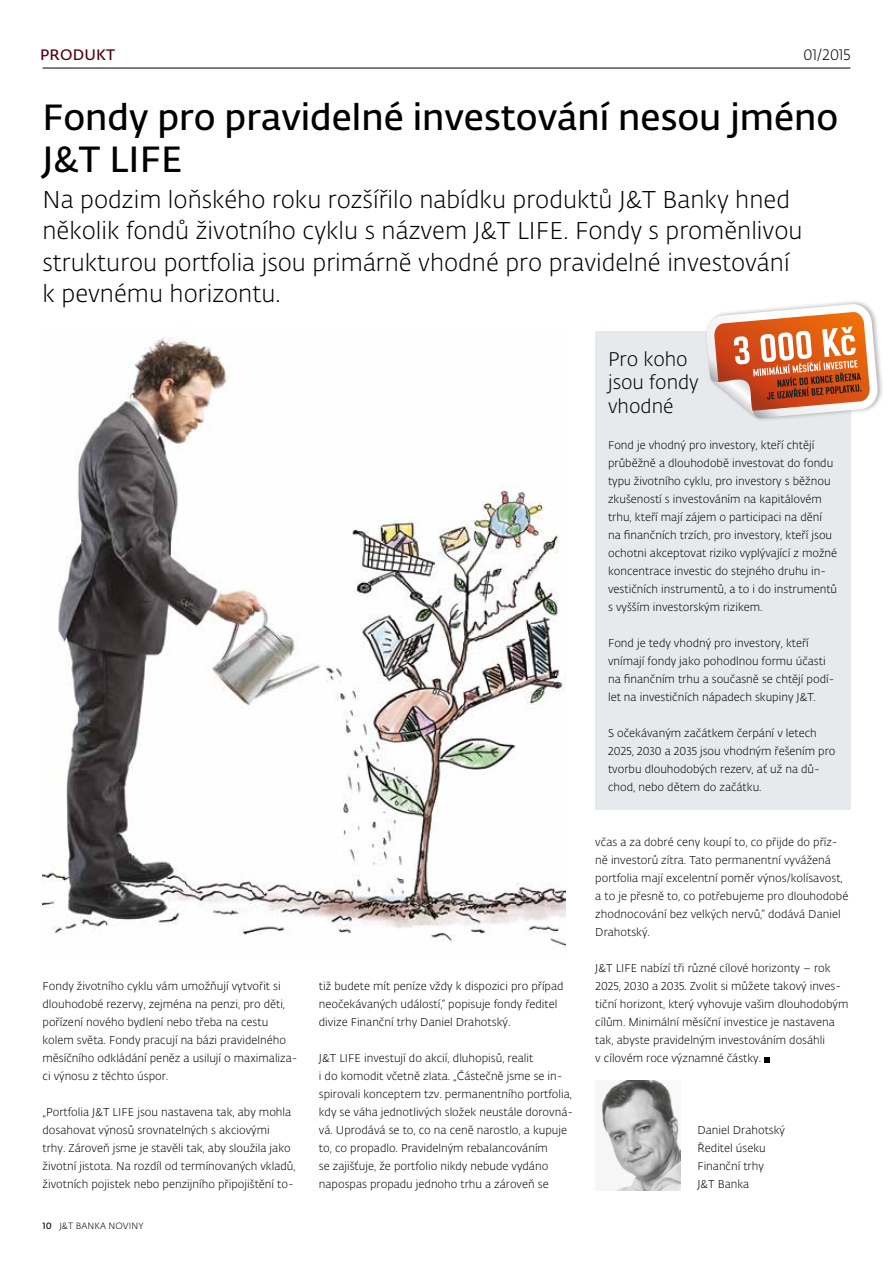
<style>
.page{position:relative;width:893px;height:1263px;background:#fff}
.page>*{position:absolute;margin:0;border:0;box-sizing:border-box;transform-origin:0 0}
.t1{font:600 36px/42px "Fedra Sans Alt Pro";color:#000}
.t2{font:300 24px/31.5px "Fedra Sans Alt Pro";color:#000}
.t3{font:300 19.5px/23.4px "Fedra Sans Alt Pro";color:#000}
.t4{font:600 15px "Fedra Sans Alt Pro";letter-spacing:.01em;color:#510210}
.t5{font:300 15px "Fedra Sans Alt Pro";letter-spacing:.01em;color:#000}
.t6{font:300 11.25px/18px "Fedra Sans Alt Pro";color:#000}
.t7{font:300 9px "Fedra Sans Alt Pro";letter-spacing:.01em;color:#000}
.s1{font-weight:600}
</style>
<div class="page">
<hr style="left:43px;top:68px;width:807px;height:1px;background:#000">
<svg style="left:764px;top:1057px;width:5px;height:5px"></svg>
<img style="left:43px;top:337px;width:522px;height:610px">
<div style="left:595px;top:331px;width:255px;height:479px;background:#e6eaec"></div>
<img style="left:601px;top:1080px;width:79px;height:111px">
<div style="left:704px;top:299px;width:180px;height:124px;background:#000;opacity:.3"></div>
<svg style="left:706px;top:304px;width:172px;height:114px"></svg>
<h3 class="t4" style="left:40px;top:44px;width:77px">PRODUKT</h3>
<h3 class="t5" style="left:804px;top:44px;width:48px">01/2015</h3>
<h1 class="t1" style="left:43px;top:95px;width:797px">Fondy pro pravidelné investování nesou jméno<br>J&amp;T LIFE</h1>
<h2 class="t2" style="left:43px;top:183px;width:761px">Na podzim loňského roku rozšířilo nabídku produktů J&amp;T Banky hned několik fondů životního cyklu s názvem J&amp;T LIFE. Fondy s proměnlivou strukturou portfolia jsou primárně vhodné pro pravidelné investování k pevnému horizontu.</h2>
<p class="t6" style="left:43px;top:977px;width:257px">Fondy životního cyklu vám umožňují vytvořit si dlouhodobé rezervy, zejména na penzi, pro děti, pořízení nového bydlení nebo třeba na cestu kolem světa. Fondy pracují na bázi pravidelného měsíčního odkládání peněz a usilují o maximaliza&shy;ci výnosu z těchto úspor.</p>
<p class="t6" style="left:43px;top:1103px;width:255px">„Portfolia J&amp;T LIFE jsou nastavena tak, aby mohla dosahovat výnosů srovnatelných s akciovými<br>trhy. Zároveň jsme je stavěli tak, aby sloužila jako životní jistota. Na rozdíl od termínovaných vkladů, životních pojistek nebo penzijního připojištění to-</p>
<p class="t7" style="left:43px;top:1220px;width:103px"><span class="s1">10</span> J&amp;T BANKA NOVINY</p>
<p class="t6" style="left:319px;top:977px;width:246px">tiž budete mít peníze vždy k dispozici pro případ neočekávaných událostí,“ popisuje fondy ředitel divize Finanční trhy Daniel Drahotský.</p>
<p class="t6" style="left:319px;top:1049px;width:256px">J&amp;T LIFE investují do akcií, dluhopisů, realit<br>i do komodit včetně zlata. „Částečně jsme se in&shy;spirovali konceptem tzv. permanentního portfolia, kdy se váha jednotlivých složek neustále dorovná&shy;vá. Uprodává se to, co na ceně narostlo, a kupuje to, co propadlo. Pravidelným rebalancováním<br>se zajišťuje, že portfolio nikdy nebude vydáno napospas propadu jednoho trhu a zároveň se</p>
<h3 class="t3" style="left:608px;top:347px;width:92px">Pro koho jsou fondy vhodné</h3>
<p class="t6" style="left:608px;top:436px;width:231px">Fond je vhodný pro investory, kteří chtějí průběžně a dlouhodobě investovat do fondu typu životního cyklu, pro investory s běžnou zkušeností s investováním na kapitálovém trhu, kteří mají zájem o participaci na dění na finančních trzích, pro investory, kteří jsou ochotni akceptovat riziko vyplývající z možné koncentrace investic do stejného druhu in&shy;vestičních instrumentů, a to i do instrumentů s vyšším investorským rizikem.</p>
<p class="t6" style="left:608px;top:634px;width:228px">Fond je tedy vhodný pro investory, kteří vnímají fondy jako pohodlnou formu účasti na finančním trhu a současně se chtějí podí&shy;let na investičních nápadech skupiny J&amp;T.</p>
<p class="t6" style="left:608px;top:724px;width:229px">S očekávaným začátkem čerpání v letech 2025, 2030 a 2035 jsou vhodným řešením pro tvorbu dlouhodobých rezerv, ať už na dů&shy;chod, nebo dětem do začátku.</p>
<p class="t6" style="left:595px;top:833px;width:255px">včas a za dobré ceny koupí to, co přijde do příz&shy;ně investorů zítra. Tato permanentní vyvážená portfolia mají excelentní poměr výnos/kolísavost, a to je přesně to, co potřebujeme pro dlouhodobé zhodnocování bez velkých nervů,“ dodává Daniel Drahotský.</p>
<p class="t6" style="left:595px;top:959px;width:255px">J&amp;T LIFE nabízí tři různé cílové horizonty – rok 2025, 2030 a 2035. Zvolit si můžete takový inves&shy;tiční horizont, který vyhovuje vašim dlouhodobým cílům. Minimální měsíční investice je nastavena tak, abyste pravidelným investováním dosáhli<br>v cílovém roce významné částky.</p>
<p class="t6" style="left:697px;top:1121px;width:89px">Daniel Drahotský<br>Ředitel úseku<br>Finanční trhy<br>J&amp;T Banka</p>
</div>
